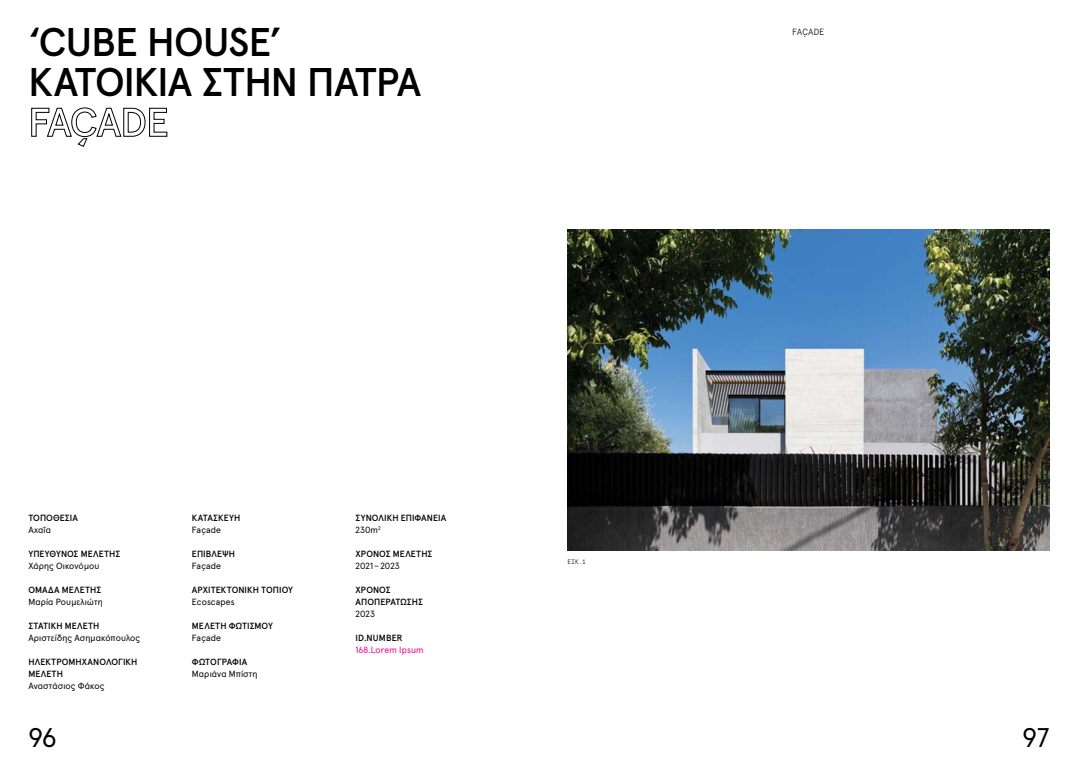
<style>
.page{position:relative;width:1078px;height:780px;background:#fff}
.page>*{position:absolute;margin:0;border:0;box-sizing:border-box;transform-origin:0 0}
.t1{font:500 40px/40px "Apercu Pro";letter-spacing:-.025em;color:#000}
.t2{font:27px "Apercu Pro";color:#000}
.t3{font:500 9px/12px "Apercu Pro";letter-spacing:.005em;color:#000}
.t4{font:9px "Apercu Pro";letter-spacing:.015em;color:#000}
.t5{font:9px "Apercu Pro";letter-spacing:.01em;color:#ec008c}
.t6{font:300 9px "Apercu Mono Pro";letter-spacing:-.005em;color:#000}
.t7{font:300 6.5px "Apercu Mono Pro";color:#000}
.s1{font-weight:400}
</style>
<div class="page">
<img style="left:567px;top:229px;width:482px;height:321px">
<h1 class="t1" style="left:28px;top:23px;width:394px">‘CUBE HOUSE’<br>ΚΑΤΟΙΚΊΑ ΣΤΗΝ ΠΆΤΡΑ<br>FAÇADE</h1>
<p class="t3" style="left:28px;top:511px;width:51px">ΤΟΠΟΘΕΣΊΑ</p>
<p class="t4" style="left:28px;top:524px;width:24px">Αχαΐα</p>
<p class="t3" style="left:28px;top:547px;width:93px">ΥΠΕΎΘΥΝΟΣ ΜΕΛΈΤΗΣ</p>
<p class="t4" style="left:28px;top:560px;width:73px">Χάρης Οικονόμου</p>
<p class="t3" style="left:28px;top:583px;width:74px">ΟΜΆΔΑ ΜΕΛΈΤΗΣ</p>
<p class="t4" style="left:28px;top:596px;width:76px">Μαρία Ρουμελιώτη</p>
<p class="t3" style="left:28px;top:619px;width:73px">ΣΤΑΤΙΚΉ ΜΕΛΈΤΗ</p>
<p class="t4" style="left:28px;top:632px;width:113px">Αριστείδης Ασημακόπουλος</p>
<p class="t3" style="left:28px;top:655px;width:109px">ΗΛΕΚΤΡΟΜΗΧΑΝΟΛΟΓΙΚΉ<br>ΜΕΛΈΤΗ</p>
<p class="t4" style="left:28px;top:680px;width:78px">Aναστάσιος Φάκος</p>
<p class="t3" style="left:192px;top:511px;width:44px">ΚΑΤΑΣΚΕΥΉ</p>
<p class="t4" style="left:192px;top:524px;width:31px">Façade</p>
<p class="t3" style="left:192px;top:547px;width:45px">ΕΠΊ ΒΛΕΨΗ</p>
<p class="t4" style="left:192px;top:560px;width:31px">Façade</p>
<p class="t3" style="left:192px;top:583px;width:102px">ΑΡΧΙΤΕΚΤΟΝΙΚΉ ΤΟΠΊΟΥ</p>
<p class="t4" style="left:192px;top:596px;width:44px">Ecoscapes</p>
<p class="t3" style="left:192px;top:619px;width:82px">ΜΕΛΈΤΗ ΦΩΤΙΣΜΟΎ</p>
<p class="t4" style="left:192px;top:632px;width:31px">Façade</p>
<p class="t3" style="left:192px;top:655px;width:57px">ΦΩΤΟΓΡΑΦΊΑ</p>
<p class="t4" style="left:192px;top:668px;width:67px">Μαριάνα Μπίστη</p>
<p class="t3" style="left:355px;top:511px;width:92px">ΣΥΝΟΛΙΚΉ ΕΠΙΦΆΝΕΙΑ<br><span class="s1">230m</span><sup>2</sup></p>
<p class="t3" style="left:355px;top:547px;width:78px">ΧΡΌΝΟΣ ΜΕΛΈΤΗΣ</p>
<p class="t4" style="left:355px;top:560px;width:46px">2021–2023</p>
<p class="t3" style="left:355px;top:583px;width:69px">ΧΡΌΝΟΣ<br>ΑΠΟΠΕΡΆΤΩΣΗΣ</p>
<p class="t4" style="left:355px;top:608px;width:21px">2023</p>
<p class="t3" style="left:355px;top:631px;width:48px">ID.NUMBER</p>
<p class="t5" style="left:355px;top:644px;width:70px">168.Lorem Ipsum</p>
<p class="t7" style="left:567px;top:557px;width:20px">EIK.1</p>
<p class="t6" style="left:791px;top:25px;width:34px">FAÇADE</p>
<h2 class="t2" style="left:28px;top:721px;width:30px">96</h2>
<h2 class="t2" style="left:1022px;top:721px;width:29px">97</h2>
</div>
